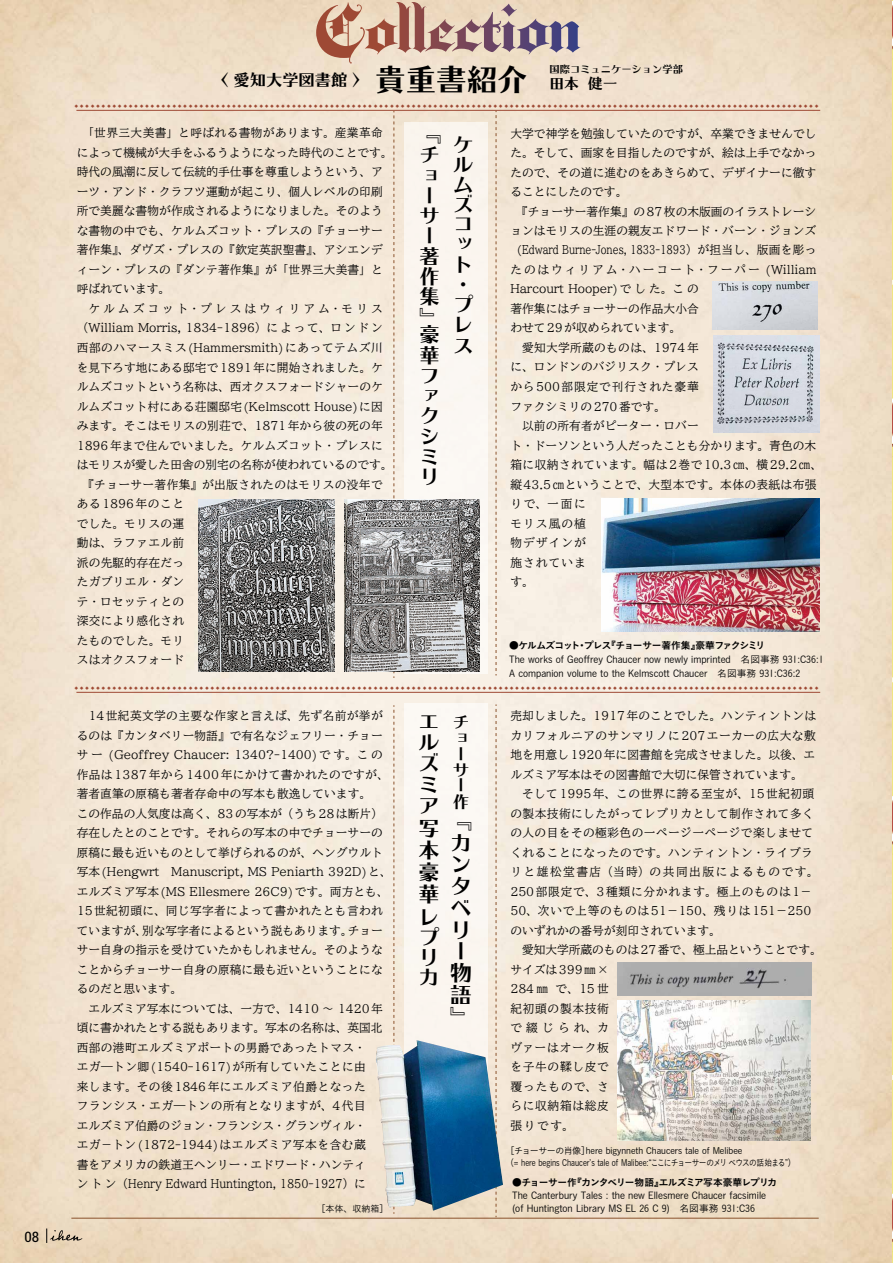
<style>
.page{position:relative;width:893px;height:1263px;background:#fff}
.page>*{position:absolute;margin:0;border:0;box-sizing:border-box;transform-origin:0 0}
.t1{font:30.45px "Kan 415 Typos Std";color:#000}
.t2{font:21.75px/21.8px "Kan 415 Typos Std";color:#000}
.t3{font:21px/21.8px "Kan 415 Typos Std";color:#000}
.t4{font:20.25px/20.2px "Kan 415 Typos Std";color:#000}
.t5{font:16.5px/15.9px "Kan 415 Typos Std";color:#000}
.t6{font:16.2px "Kan 415 Typos Std";color:#000}
.t7{font:14.7px "Kan 415 Typos Std";color:#000}
.t8{font:condensed 14.25px "Roboto";color:#000}
.t9{font:500 11.7px/19.5px "TBUD Min Std";letter-spacing:.005em;color:#000}
.t10{font:500 11.7px/19.5px "TBUD Min Std";letter-spacing:.04em;color:#000}
.t11{font:10.2px "Kan 415 Typos Std";color:#000}
.t12{font:9.75px/14.2px "Koburina Go Std W3";color:#000}
.t13{font:9.75px "Koburina Go Std W6";letter-spacing:-.085em;color:#000}
.t14{font:9px/12px "Koburina Go Std W3";color:#000}
</style>
<div class="page">
<img style="left:0;top:0;width:892px;height:1263px">
<hr style="left:892px;top:0;width:1px;height:1263px;background:#e7de81">
<svg style="left:394px;top:705px;width:1px;height:509px"></svg>
<img style="left:618px;top:963px;width:193px;height:32px">
<svg style="left:496px;top:704px;width:1px;height:513px"></svg>
<hr style="left:71px;top:1218px;width:748px;height:1px;background:#8a522c">
<svg style="left:316px;top:2px;width:265px;height:62px;background:#caada0"></svg>
<hr style="left:76px;top:110px;width:744px;height:1px;background:#9e4934">
<hr style="left:76px;top:692px;width:744px;height:1px;background:#9e4934">
<div style="left:404px;top:703px;width:83px;height:372px;background:#fbf7f3"></div>
<img style="left:376px;top:1040px;width:127px;height:171px">
<img style="left:618px;top:1000px;width:192px;height:140px">
<svg style="left:46px;top:1228px;width:36px;height:15px"></svg>
<svg style="left:75px;top:104px;width:743px;height:574px;background:#ded4ca"></svg>
<svg style="left:75px;top:686px;width:743px;height:4px;background:#f5ecdf"></svg>
<p class="t8" style="left:25px;top:1227px;width:16px">08</p>
<h3 class="t6" style="left:212px;top:71px;width:158px">〈 愛知大学図書館 〉</h3>
<h1 class="t1" style="left:375px;top:62px;width:154px">貴重書紹介</h1>
<p class="t11" style="left:549px;top:63px;width:135px">国際コミュニケーション学部</p>
<p class="t7" style="left:549px;top:76px;width:69px">田本 健一</p>
<p class="t9" style="left:77px;top:123px;width:317px">　「世界三大美書」と呼ばれる書物があります。産業革命によって機械が大手をふるうようになった時代のことです。時代の風潮に反して伝統的手仕事を尊重しようという、アーツ・アンド・クラフツ運動が起こり、個人レベルの印刷所で美麗な書物が作成されるようになりました。そのような書物の中でも、ケルムズコット・プレスの『チョーサー著作集』、ダヴズ・プレスの『欽定英訳聖書』、アシエンディーン・プレスの『ダンテ著作集』が「世界三大美書」と呼ばれています。<br>　ケルムズコット・プレスはウィリアム・モリス（William Morris, 1834-1896）によって、ロンドン西部のハマースミス(Hammersmith)にあってテムズ川を見下ろす地にある邸宅で1891年に開始されました。ケルムズコットという名称は、西オクスフォードシャーのケルムズコット村にある荘園邸宅 (Kelmscott House)に因みます。そこはモリスの別荘で、1871年から彼の死の年<br>1896年まで住んでいました。ケルムズコット・プレスにはモリスが愛した田舎の別宅の名称が使われているのです。　『チョーサー著作集』が出版されたのはモリスの没年である1896年のこと<br>でした。モリスの運<br>動は、ラファエル前<br>派の先駆的存在だっ<br>たガブリエル・ダン<br>テ・ロセッティとの<br>深交により感化され<br>たものでした。モリ<br>スはオクスフォード</p>
<p class="t9" style="left:510px;top:123px;width:313px">大学で神学を勉強していたのですが、卒業できませんでした。そして、画家を目指したのですが、絵は上手でなかったので、その道に進むのをあきらめて、デザイナーに徹することにしたのです。<br>　『チョーサー著作集』の87枚の木版画のイラストレーションはモリスの生涯の親友エドワード・バーン・ジョンズ（Edward Burne-Jones, 1833-1893）が担当し、版画を彫ったのはウィリアム・ハーコート・フーパー (William<br>Harcourt Hooper) でした。この<br>著作集にはチョーサーの作品大小合<br>わせて29が収められています。<br>　愛知大学所蔵のものは、1974年<br>に、ロンドンのバジリスク・プレス<br>から500部限定で刊行された豪華<br>ファクシミリの270番です。<br>　以前の所有者がピーター・ロバー<br>ト・ドーソンという人だったことも分かります。青色の木箱に収納されています。幅は2巻で10.3㎝、横29.2㎝、縦43.5㎝ということで、大型本です。本体の表紙は布張りで、一面に<br>モリス風の植<br>物デザインが<br>施されていま<br>す。</p>
<h2 class="t2" style="left:419px;top:124px;width:23px">『</h2>
<h3 class="t4" style="left:420px;top:145px;width:21px">チョーサー著作集</h3>
<h2 class="t2" style="left:419px;top:307px;width:16px">』</h2>
<h3 class="t4" style="left:420px;top:325px;width:21px;text-align:justify">豪華ファクシミリ</h3>
<h3 class="t4" style="left:453px;top:134px;width:22px">ケルムズコット・プレス</h3>
<p class="t13" style="left:509px;top:638px;width:258px">●ケルムズコット・プレス『チョーサー著作集』豪華ファクシミリ</p>
<p class="t12" style="left:509px;top:652px;width:316px">The works of Geoffrey Chaucer now newly imprinted　名図事務 931:C36:1<br>A companion volume to the Kelmscott Chaucer　名図事務 931:C36:2</p>
<p class="t9" style="left:77px;top:706px;width:316px">　14世紀英文学の主要な作家と言えば、先ず名前が挙がるのは『カンタベリー物語』で有名なジェフリー・チョーサー (Geoffrey Chaucer: 1340?-1400)です。この作品は1387年から1400年にかけて書かれたのですが、著者直筆の原稿も著者存命中の写本も散逸しています。　この作品の人気度は高く、83の写本が（うち28は断片）存在したとのことです。それらの写本の中でチョーサーの原稿に最も近いものとして挙げられるのが、ヘングウルト写本 (Hengwrt　Manuscript, MS Peniarth 392D)と、エルズミア写本 (MS Ellesmere 26C9)です。両方とも、<br>15世紀初頭に、同じ写字者によって書かれたとも言われていますが、別な写字者によるという説もあります。チョーサー自身の指示を受けていたかもしれません。そのようなことからチョーサー自身の原稿に最も近いということになるのだと思います。<br>　エルズミア写本については、一方で、1410 ～ 1420年頃に書かれたとする説もあります。写本の名称は、英国北西部の港町エルズミアポートの男爵であったトマス・<br>エガ―トン卿(1540-1617)が所有していたことに由<br>来します。その後1846年にエルズミア伯爵となった<br>フランシス・エガ―トンの所有となりますが、4代目<br>エルズミア伯爵のジョン・フランシス・グランヴィル・<br>エガ－トン(1872-1944)はエルズミア写本を含む蔵<br>書をアメリカの鉄道王ヘンリー・エドワード・ハンティ<br>ントン（Henry Edward Huntington, 1850-1927）に</p>
<p class="t10" style="left:510px;top:705px;width:313px">売却しました。1917年のことでした。ハンティントンはカリフォルニアのサンマリノに207エーカーの広大な敷地を用意し1920年に図書館を完成させました。以後、エルズミア写本はその図書館で大切に保管されています。<br>　そして1995年、この世界に誇る至宝が、15世紀初頭の製本技術にしたがってレプリカとして制作されて多くの人の目をその極彩色の一ページ一ページで楽しませてくれることになったのです。ハンティントン・ライブラリと雄松堂書店（当時）の共同出版によるものです。<br>250部限定で、3種類に分かれます。極上のものは1－<br>50、次いで上等のものは51－150、残りは151－250のいずれかの番号が刻印されています。<br>　愛知大学所蔵のものは27番で、極上品ということです。サイズは399㎜×<br>284 ㎜ で、15 世<br>紀初頭の製本技術<br>で綴じられ、カ<br>ヴァーはオーク板<br>を子牛の鞣し皮で<br>覆ったもので、さ<br>らに収納箱は総皮<br>張りです。　　　<br>　　　　　　　</p>
<h3 class="t5" style="left:453px;top:715px;width:17px">チョーサー作</h3>
<h2 class="t2" style="left:450px;top:810px;width:23px">『カンタベリー物語』</h2>
<h3 class="t3" style="left:419px;top:711px;width:22px">エルズミア写本豪華レ</h3>
<h3 class="t3" style="left:419px;top:927px;width:22px;line-height:20.2px">プリカ</h3>
<p class="t14" style="left:506px;top:1144px;width:292px">［チョーサーの肖像］here bigynneth Chaucers tale of Melibee<br>（= here begins Chaucerʼs tale of Malibee:“ここにチョーサーのメリ ベウスの話始まる”）</p>
<p class="t13" style="left:512px;top:1175px;width:267px">●チョーサー作『カンタベリー物語』エルズミア写本豪華レプリカ</p>
<p class="t12" style="left:512px;top:1188px;width:255px">The Canterbury Tales : the new Ellesmere Chaucer facsimile</p>
<p class="t14" style="left:317px;top:1202px;width:73px">［本体、収納箱］</p>
<p class="t12" style="left:512px;top:1201px;width:244px">(of Huntington Library MS EL 26 C 9)　名図事務 931:C36</p>
</div>
